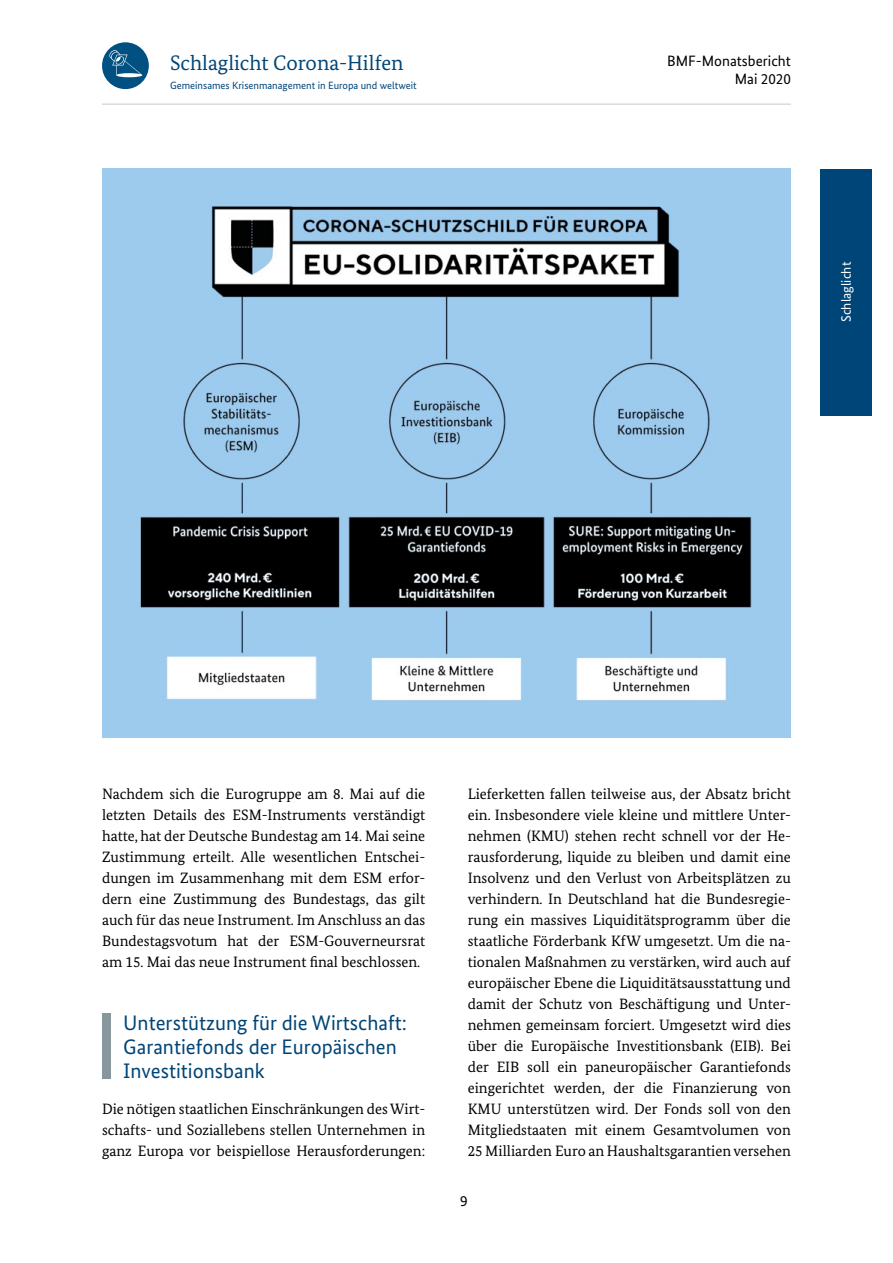
<style>
.page{position:relative;width:893px;height:1263px;background:#fff}
.page>*{position:absolute;margin:0;border:0;box-sizing:border-box;transform-origin:0 0}
.Überschrift_dritte_E{font:21px/24px "Bundes Sans";color:#004577}
.t1{font:21px "Bundes Serif";color:#004577}
.Zweispaltiger_Fließt{font:15px/21px "Bundes Serif";color:#000;text-align:justify}
.t2{font:15px/18px "Bundes Sans";color:#000;text-align:right}
.t3{font:13.5px "Bundes Sans";color:#fff}
.t4{font:10.5px "Bundes Sans";color:#004577}
</style>
<div class="page">
<div style="left:102px;top:42px;width:47px;height:47px;background:#005081;border-radius:50%"></div>
<svg style="left:109px;top:50px;width:33px;height:27px"></svg>
<hr style="left:102px;top:103px;width:689px;height:2px;background:#dadada">
<div style="left:821px;top:169px;width:51px;height:246px;background:#004577"></div>
<div style="left:102px;top:1013px;width:9px;height:66px;background:#88969e"></div>
<img style="left:102px;top:168px;width:689px;height:569px">
<h1 class="t1" style="left:170px;top:50px;width:235px">Schlaglicht Corona-Hilfen</h1>
<p class="t2" style="left:667px;top:51px;width:125px">BMF-Monatsbericht<br>Mai 2020</p>
<p class="t4" style="left:170px;top:79px;width:248px">Gemeinsames Krisenmanagement in Europa und weltweit</p>
<p class="t3" style="left:838px;top:322px;width:62px;rotate:-90deg">Schlaglicht</p>
<p class="Zweispaltiger_Fließt" style="left:102px;top:783px;width:325px">Nachdem sich die Eurogruppe am 8. Mai auf die letzten Details des ESM-Instruments verständigt hatte, hat der Deutsche Bundestag am 14. Mai seine Zustimmung erteilt. Alle wesentlichen Entschei&shy;dungen im Zusammenhang mit dem ESM erfor&shy;dern eine Zustimmung des Bundestags, das gilt auch für das neue Instrument. Im Anschluss an das Bundestagsvotum hat der ESM-Gouverneursrat am 15. Mai das neue Instrument final beschlossen.</p>
<h4 class="Überschrift_dritte_E" style="left:123px;top:1010px;width:285px">Unterstützung für die Wirtschaft:<br>Garantiefonds der Europäischen<br>Investitionsbank</h4>
<p class="Zweispaltiger_Fließt" style="left:102px;top:1098px;width:325px">Die nötigen staatlichen Einschränkungen des Wirt&shy;schafts- und Soziallebens stellen Unternehmen in ganz Europa vor beispiellose Herausforderungen:</p>
<p class="Zweispaltiger_Fließt" style="left:468px;top:783px;width:325px;text-align:left">Lieferketten fallen teilweise aus, der Absatz bricht ein. Insbesondere viele kleine und mittlere Unter&shy;nehmen (KMU) stehen recht schnell vor der He&shy;rausforderung, liquide zu bleiben und damit eine Insolvenz und den Verlust von Arbeitsplätzen zu verhindern. In Deutschland hat die Bundesregie&shy;rung ein massives Liquiditätsprogramm über die staatliche Förderbank KfW umgesetzt. Um die na&shy;tionalen Maßnahmen zu verstärken, wird auch auf europäischer Ebene die Liquiditätsausstattung und damit der Schutz von Beschäftigung und Unter&shy;nehmen gemeinsam forciert. Umgesetzt wird dies über die Europäische Investitionsbank (EIB). Bei der EIB soll ein paneuropäischer Garantiefonds eingerichtet werden, der die Finanzierung von KMU unterstützen wird. Der Fonds soll von den Mitgliedstaaten mit einem Gesamtvolumen von 25 Milliarden Euro an Haushaltsgarantien versehen</p>
<p class="t2" style="left:460px;top:1192px;width:9px">9</p>
</div>
